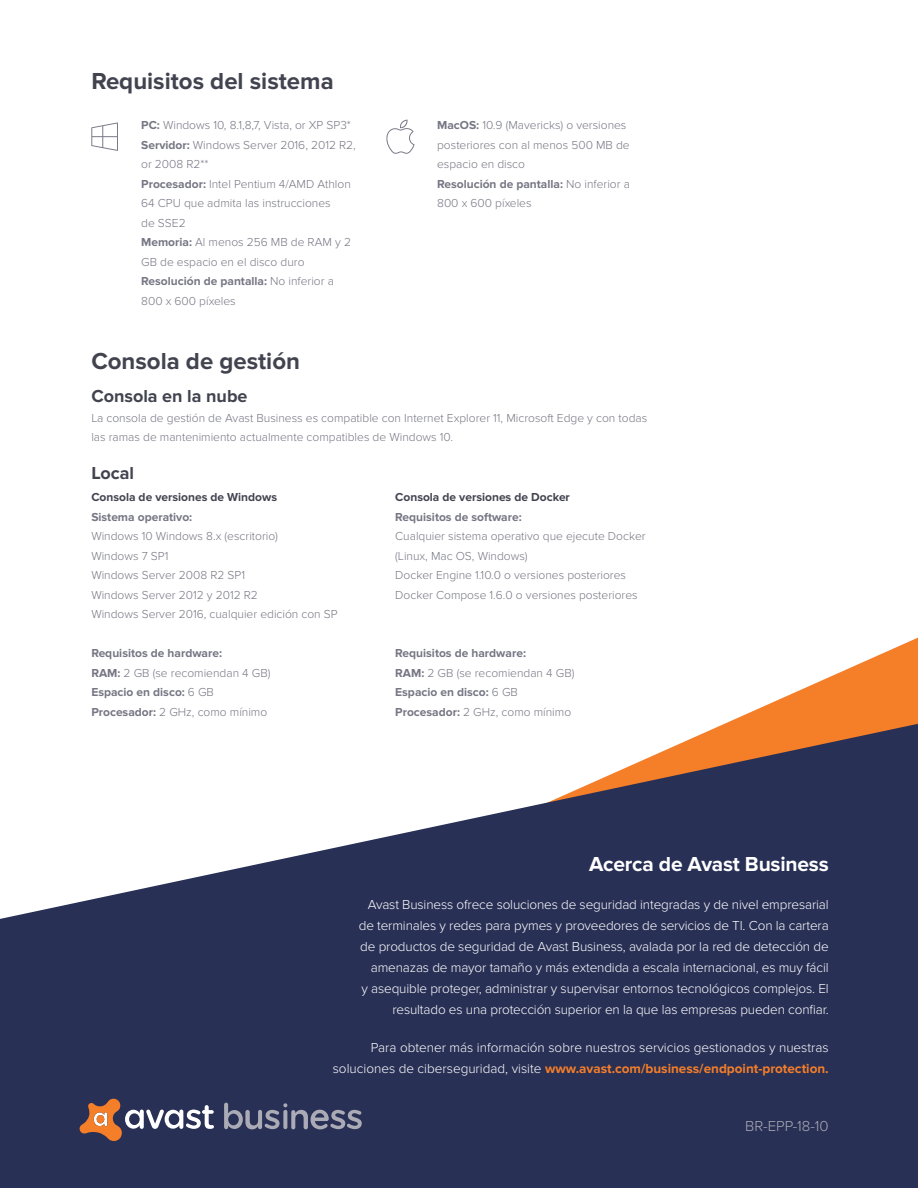
<style>
.page{position:relative;width:918px;height:1188px;background:#fff}
.page>*{position:absolute;margin:0;border:0;box-sizing:border-box;transform-origin:0 0}
.t1{font:700 24px "Proxima Nova";color:#41434f}
.t2{font:700 21px "Proxima Nova";letter-spacing:-.01em;color:#fff}
.t3{font:700 18px "Proxima Nova";color:#41434f}
.t4{font:300 15px "Proxima Nova";color:#ababb6}
.t5{font:300 13.5px/21px "Proxima Nova";letter-spacing:-.01em;color:#fff;text-align:right}
.t6{font:300 12px/19.5px "Proxima Nova";color:#767684}
.t7{font:700 12px/19.5px "Proxima Nova";color:#767684}
.t8{font:700 12px "Proxima Nova";color:#41434f}
.s1{font-weight:700}
.s2{font-weight:300}
.s3{font-weight:700;color:#f57e29}
</style>
<div class="page">
<svg style="left:724px;top:638px;width:194px;height:86px"></svg>
<svg style="left:0;top:724px;width:918px;height:464px;fill:#283055"></svg>
<svg style="left:91px;top:122px;width:27px;height:29px"></svg>
<svg style="left:386px;top:120px;width:28px;height:34px"></svg>
<svg style="left:80px;top:1099px;width:134px;height:42px;background:#6e606a"></svg>
<svg style="left:224px;top:1103px;width:138px;height:26px;background:#595e79"></svg>
<h1 class="t1" style="left:91px;top:67px;width:244px">Requisitos del sistema</h1>
<p class="t6" style="left:141px;top:116px;width:216px"><span class="s1">PC:</span> Windows 10, 8.1,8,7, Vista, or XP SP3*<br><span class="s1">Servidor:</span> Windows Server 2016, 2012 R2, or 2008 R2**<br><span class="s1">Procesador:</span> Intel Pentium 4/AMD Athlon<br>64 CPU que admita las instrucciones<br>de SSE2<br><span class="s1">Memoria:</span> Al menos 256 MB de RAM y 2<br>GB de espacio en el disco duro<br><span class="s1">Resolución de pantalla:</span> No inferior a<br>800 x 600 píxeles</p>
<h1 class="t1" style="left:91px;top:347px;width:210px">Consola de gestión</h1>
<p class="t6" style="left:437px;top:116px;width:194px"><span class="s1">MacOS:</span> 10.9 (Mavericks) o versiones posteriores con al menos 500 MB de espacio en disco<br><span class="s1">Resolución de pantalla:</span> No inferior a<br>800 x 600 píxeles</p>
<h3 class="t3" style="left:91px;top:386px;width:158px">Consola en la nube</h3>
<p class="t6" style="left:91px;top:408px;width:558px">La consola de gestión de Avast Business es compatible con Internet Explorer 11, Microsoft Edge y con todas las ramas de mantenimiento actualmente compatibles de Windows 10.</p>
<h3 class="t3" style="left:91px;top:463px;width:44px">Local</h3>
<p class="t8" style="left:91px;top:490px;width:187px">Consola de versiones de Windows</p>
<p class="t7" style="left:91px;top:507px;width:102px">Sistema operativo:</p>
<p class="t6" style="left:91px;top:527px;width:248px">Windows 10 Windows 8.x (escritorio)<br>Windows 7 SP1<br>Windows Server 2008 R2 SP1<br>Windows Server 2012 y 2012 R2<br>Windows Server 2016, cualquier edición con SP</p>
<p class="t7" style="left:91px;top:644px;width:181px">Requisitos de hardware:<br>RAM: <span class="s2">2 GB (se recomiendan 4 GB)<br></span>Espacio en disco: <span class="s2">6 GB<br></span>Procesador: <span class="s2">2 GHz, como mínimo</span></p>
<p class="t8" style="left:395px;top:490px;width:176px">Consola de versiones de Docker</p>
<p class="t7" style="left:395px;top:507px;width:128px">Requisitos de software:</p>
<p class="t6" style="left:395px;top:527px;width:252px">Cualquier sistema operativo que ejecute Docker (Linux, Mac OS, Windows)<br>Docker Engine 1.10.0 o versiones posteriores Docker Compose 1.6.0 o versiones posteriores</p>
<p class="t7" style="left:395px;top:644px;width:181px">Requisitos de hardware:<br>RAM: <span class="s2">2 GB (se recomiendan 4 GB)<br></span>Espacio en disco: <span class="s2">6 GB<br></span>Procesador: <span class="s2">2 GHz, como mínimo</span></p>
<h2 class="t2" style="left:589px;top:852px;width:241px">Acerca de Avast Business</h2>
<p class="t5" style="left:359px;top:895px;width:471px">Avast Business ofrece soluciones de seguridad integradas y de nivel empresarial de terminales y redes para pymes y proveedores de servicios de TI. Con la cartera de productos de seguridad de Avast Business, avalada por la red de detección de amenazas de mayor tamaño y más extendida a escala internacional, es muy fácil<br>y asequible proteger, administrar y supervisar entornos tecnológicos complejos. El resultado es una protección superior en la que las empresas pueden confiar.</p>
<p class="t5" style="left:333px;top:1038px;width:497px">Para obtener más información sobre nuestros servicios gestionados y nuestras soluciones de ciberseguridad, visite <span class="s3">www.avast.com/business/endpoint-protection.</span></p>
<p class="t4" style="left:745px;top:1117px;width:85px">BR-EPP-18-10</p>
</div>
